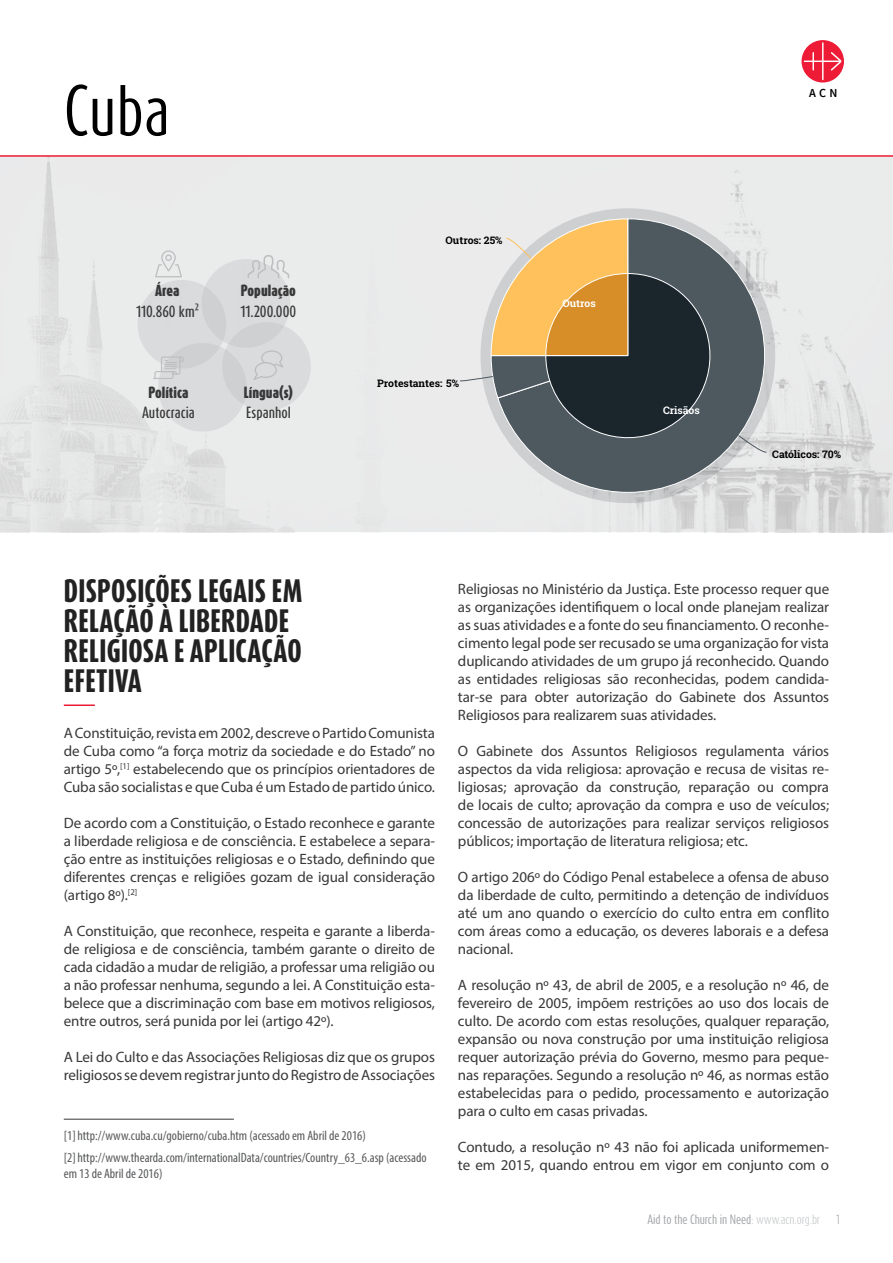
<style>
.page{position:relative;width:893px;height:1263px;background:#fff}
.page>*{position:absolute;margin:0;border:0;box-sizing:border-box;transform-origin:0 0}
.t1{font:60px "Dax Compact OT";color:#000}
.t2{font:800 27px/30px "Dax Compact OT";letter-spacing:.01em;color:#222223}
.t3{font:15px/18px "Myriad Pro";letter-spacing:-.005em;color:#383839;text-align:justify}
.t4{font:condensed 13.5px/21.3px "Myriad Pro";color:#58595b}
.t5{font:500 13.5px "Dax Compact OT";color:#383839}
.t6{font:900 13.5px "Dax Compact OT";letter-spacing:.005em;color:#383839}
.t7{font:600 12.3px "Source Sans Pro";color:#000}
.t8{font:11.25px "Dax Compact OT";letter-spacing:-.01em;color:#9fa1a4}
.t9{font:300 11.25px "Dax Compact OT";color:#9fa1a4}
.t10{font:700 10.5px "Roboto Slab";color:#000}
.t11{font:700 10.5px "Roboto Slab";color:#fff}
.s1{font-weight:300;color:#bcbec0}
</style>
<div class="page">
<img style="left:0;top:157px;width:893px;height:375px">
<hr style="left:0;top:155px;width:893px;height:2px;background:#ed1b35">
<svg style="left:132px;top:250px;width:184px;height:187px"></svg>
<svg style="left:801px;top:40px;width:43px;height:43px"></svg>
<svg style="left:804px;top:42px;width:37px;height:38px"></svg>
<svg style="left:497px;top:461px;width:269px;height:32px"></svg>
<svg style="left:459px;top:218px;width:308px;height:243px"></svg>
<hr style="left:64px;top:704px;width:31px;height:2px;background:#ed1b35">
<hr style="left:64px;top:1118px;width:170px;height:2px;background:#58595b">
<h1 class="t1" style="left:64px;top:71px;width:108px">Cuba</h1>
<p class="t7" style="left:809px;top:85px;width:30px">ACN</p>
<p class="t10" style="left:445px;top:232px;width:59px">Outros: 25%</p>
<p class="t6" style="left:155px;top:281px;width:26px">Área</p>
<p class="t5" style="left:136px;top:302px;width:65px">110.860 km²</p>
<p class="t6" style="left:241px;top:281px;width:57px">População</p>
<p class="t5" style="left:241px;top:302px;width:57px">11.200.000</p>
<p class="t11" style="left:562px;top:296px;width:35px">Outros</p>
<p class="t6" style="left:148px;top:383px;width:41px">Política</p>
<p class="t6" style="left:244px;top:383px;width:51px">Língua(s)</p>
<p class="t10" style="left:377px;top:376px;width:84px">Protestantes: 5%</p>
<p class="t5" style="left:142px;top:403px;width:54px">Autocracia</p>
<p class="t5" style="left:246px;top:403px;width:46px">Espanhol</p>
<p class="t11" style="left:663px;top:403px;width:38px">Crisãos</p>
<p class="t10" style="left:772px;top:447px;width:70px">Católicos: 70%</p>
<h2 class="t2" style="left:64px;top:575px;width:240px">DISPOSIÇÕES LEGAIS EM<br>RELAÇÃO À LIBERDADE<br>RELIGIOSA E APLICAÇÃO<br>EFETIVA</h2>
<p class="t3" style="left:64px;top:724px;width:373px">A Constituição, revista em 2002, descreve o Partido Comunista de Cuba como “a força motriz da sociedade e do Estado” no artigo 5º,<sup>[1]</sup> estabelecendo que os princípios orientadores de Cuba são socialistas e que Cuba é um Estado de partido único.</p>
<p class="t3" style="left:64px;top:814px;width:373px">De acordo com a Constituição, o Estado reconhece e garante a liberdade religiosa e de consciência. E estabelece a separa&shy;ção entre as instituições religiosas e o Estado, definindo que diferentes crenças e religiões gozam de igual consideração (artigo 8º).<sup>[2]</sup></p>
<p class="t3" style="left:64px;top:922px;width:373px">A Constituição, que reconhece, respeita e garante a liberda&shy;de religiosa e de consciência, também garante o direito de cada cidadão a mudar de religião, a professar uma religião ou a não professar nenhuma, segundo a lei. A Constituição esta&shy;belece que a discriminação com base em motivos religiosos, entre outros, será punida por lei (artigo 42º).</p>
<p class="t3" style="left:64px;top:1048px;width:373px">A Lei do Culto e das Associações Religiosas diz que os grupos religiosos se devem registrar junto do Registro de Associações</p>
<p class="t4" style="left:64px;top:1125px;width:364px">[1] http://www.cuba.cu/gobierno/cuba.htm (acessado em Abril de 2016)<br>[2] http://www.thearda.com/internationalData/countries/Country_63_6.asp (acessado</p>
<p class="t4" style="left:64px;top:1163px;width:100px">em 13 de Abril de 2016)</p>
<p class="t3" style="left:458px;top:580px;width:373px">Religiosas no Ministério da Justiça. Este processo requer que as organizações identifiquem o local onde planejam realizar as suas atividades e a fonte do seu financiamento. O reconhe&shy;cimento legal pode ser recusado se uma organização for vista duplicando atividades de um grupo já reconhecido. Quando as entidades religiosas são reconhecidas, podem candida&shy;tar-se para obter autorização do Gabinete dos Assuntos Religiosos para realizarem suas atividades.</p>
<p class="t3" style="left:458px;top:742px;width:373px">O Gabinete dos Assuntos Religiosos regulamenta vários aspectos da vida religiosa: aprovação e recusa de visitas re&shy;ligiosas; aprovação da construção, reparação ou compra de locais de culto; aprovação da compra e uso de veículos; concessão de autorizações para realizar serviços religiosos públicos; importação de literatura religiosa; etc.</p>
<p class="t3" style="left:458px;top:868px;width:373px">O artigo 206º do Código Penal estabelece a ofensa de abuso da liberdade de culto, permitindo a detenção de indivíduos até um ano quando o exercício do culto entra em conflito com áreas como a educação, os deveres laborais e a defesa nacional.</p>
<p class="t3" style="left:458px;top:976px;width:373px">A resolução nº 43, de abril de 2005, e a resolução nº 46, de fevereiro de 2005, impõem restrições ao uso dos locais de culto. De acordo com estas resoluções, qualquer reparação, expansão ou nova construção por uma instituição religiosa requer autorização prévia do Governo, mesmo para peque&shy;nas reparações. Segundo a resolução nº 46, as normas estão estabelecidas para o pedido, processamento e autorização para o culto em casas privadas.</p>
<p class="t3" style="left:458px;top:1138px;width:373px">Contudo, a resolução nº 43 não foi aplicada uniformemen&shy;te em 2015, quando entrou em vigor em conjunto com o</p>
<p class="t8" style="left:648px;top:1212px;width:174px">Aid to the Church in Need<span class="s1">: www.acn.org.br</span></p>
<p class="t9" style="left:836px;top:1212px;width:6px">1</p>
</div>
